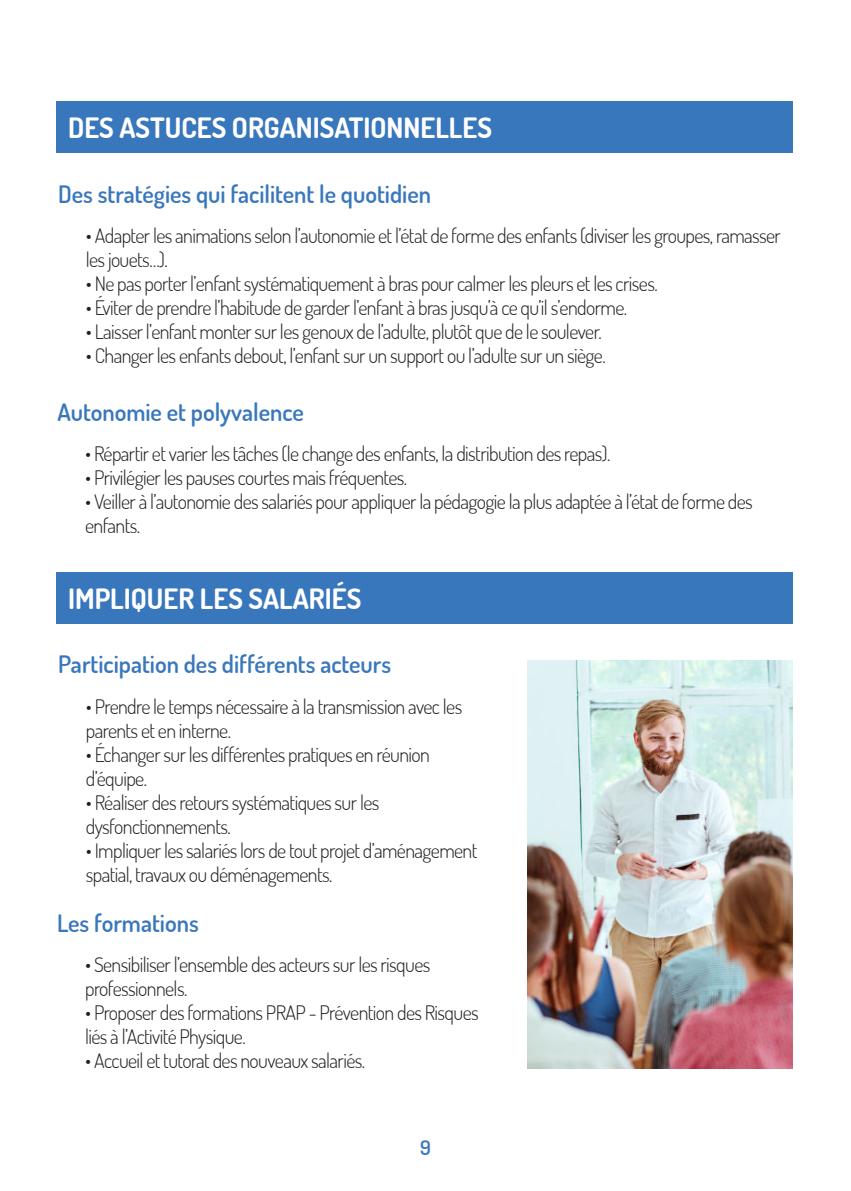
<style>
.page{position:relative;width:851px;height:1191px;background:#fff}
.page>*{position:absolute;margin:0;border:0;box-sizing:border-box;transform-origin:0 0}
.t1{font:700 28px "Dosis";color:#fff}
.t2{font:600 24px "Dosis";color:#3977bc}
.t3{font:300 20px/24px "Dosis";letter-spacing:-.03em;color:#231f20}
.t4{font:600 20px "Dosis";color:#3977bc}
</style>
<div class="page">
<div style="left:57px;top:102px;width:735px;height:51px;background:#3977bc"></div>
<div style="left:57px;top:572px;width:735px;height:51px;background:#3977bc"></div>
<img style="left:527px;top:660px;width:265px;height:408px">
<h1 class="t1" style="left:68px;top:117px;width:425px">DES ASTUCES ORGANISATIONNELLES</h1>
<p class="t2" style="left:58px;top:184px;width:374px">Des stratégies qui facilitent le quotidien</p>
<p class="t3" style="left:86px;top:225px;width:696px">• Adapter les animations selon l’autonomie et l’état de forme des enfants (diviser les groupes, ramasser les jouets…).</p>
<p class="t3" style="left:86px;top:273px;width:573px">• Ne pas porter l’enfant systématiquement à bras pour calmer les pleurs et les crises.</p>
<p class="t3" style="left:86px;top:297px;width:542px">• Éviter de prendre l’habitude de garder l’enfant à bras jusqu’à ce qu’il s’endorme.</p>
<p class="t3" style="left:86px;top:321px;width:517px">• Laisser l’enfant monter sur les genoux de l’adulte, plutôt que de le soulever.</p>
<p class="t3" style="left:86px;top:345px;width:521px">• Changer les enfants debout, l’enfant sur un support ou l’adulte sur un siège.</p>
<p class="t2" style="left:57px;top:402px;width:248px">Autonomie et polyvalence</p>
<p class="t3" style="left:85px;top:443px;width:526px">• Répartir et varier les tâches (le change des enfants, la distribution des repas).</p>
<p class="t3" style="left:85px;top:467px;width:323px">• Privilégier les pauses courtes mais fréquentes.</p>
<p class="t3" style="left:85px;top:491px;width:669px">• Veiller à l’autonomie des salariés pour appliquer la pédagogie la plus adaptée à l’état de forme des enfants.</p>
<h1 class="t1" style="left:68px;top:588px;width:295px">IMPLIQUER LES SALARIÉS</h1>
<p class="t2" style="left:58px;top:655px;width:334px">Participation des différents acteurs</p>
<p class="t3" style="left:86px;top:696px;width:378px">• Prendre le temps nécessaire à la transmission avec les parents et en interne.</p>
<p class="t3" style="left:86px;top:744px;width:345px">• Échanger sur les différentes pratiques en réunion d’équipe.</p>
<p class="t3" style="left:86px;top:792px;width:295px">• Réaliser des retours systématiques sur les dysfonctionnements.</p>
<p class="t3" style="left:86px;top:840px;width:393px">• Impliquer les salariés lors de tout projet d’aménagement spatial, travaux ou déménagements.</p>
<p class="t2" style="left:57px;top:913px;width:143px">Les formations</p>
<p class="t3" style="left:85px;top:954px;width:347px">• Sensibiliser l’ensemble des acteurs sur les risques professionnels.</p>
<p class="t3" style="left:85px;top:1002px;width:395px">• Proposer des formations PRAP - Prévention des Risques liés à l’Activité Physique.</p>
<p class="t3" style="left:85px;top:1050px;width:281px">• Accueil et tutorat des nouveaux salariés.</p>
<p class="t4" style="left:420px;top:1139px;width:12px">9</p>
</div>
